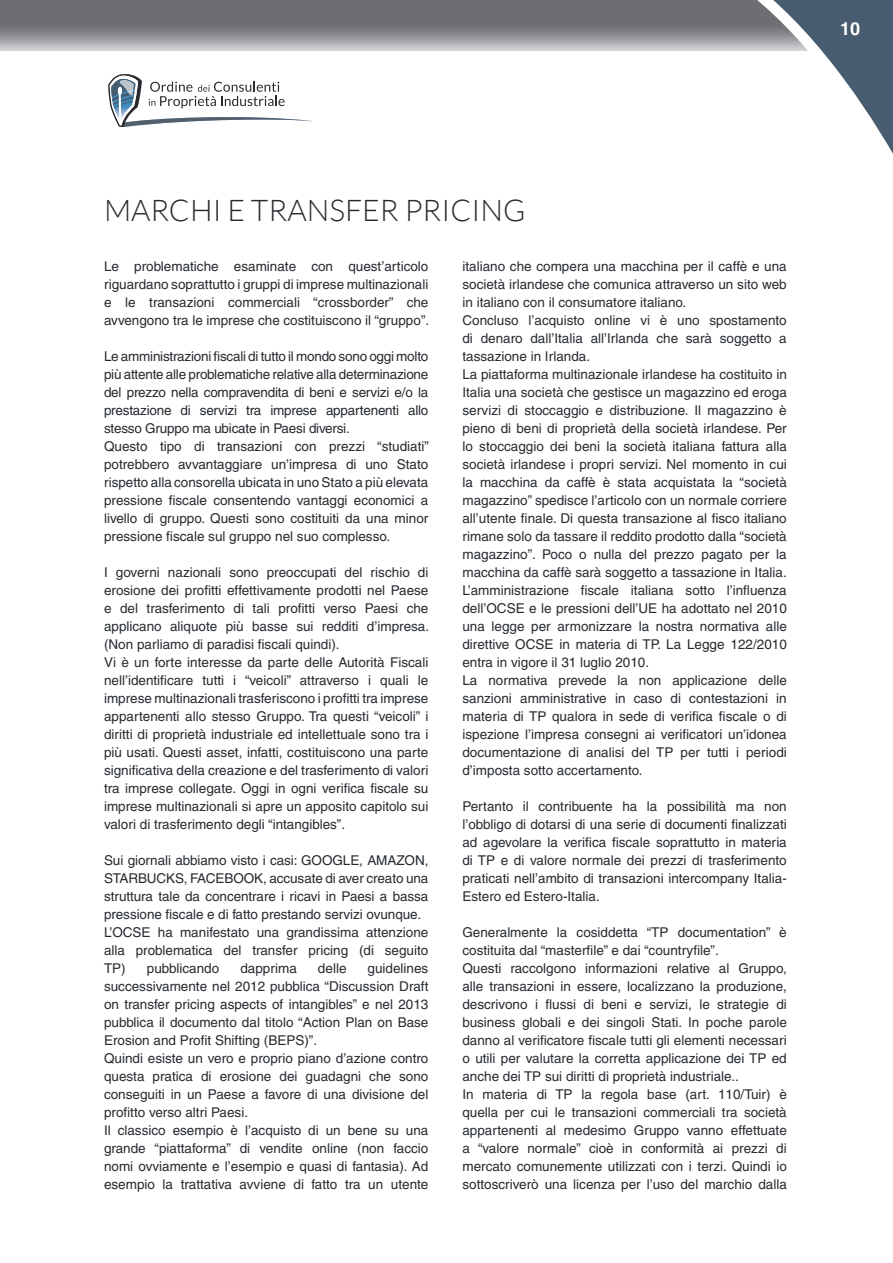
<style>
.page{position:relative;width:893px;height:1263px;background:#fff}
.page>*{position:absolute;margin:0;border:0;box-sizing:border-box;transform-origin:0 0}
.t1{font:300 30px "Lato";color:#262b30}
.t2{font:700 18px "Helvetica";color:#fff}
.t3{font:13.5px/18px "Helvetica";color:#262b30}
</style>
<div class="page">
<svg style="left:0;top:0;width:712px;height:51px;background:#858689"></svg>
<svg style="left:712px;top:0;width:181px;height:154px"></svg>
<svg style="left:108px;top:74px;width:204px;height:53px"></svg>
<h2 class="t2" style="left:840px;top:18px;width:22px">10</h2>
<h1 class="t1" style="left:104px;top:194px;width:423px">MARCHI E TRANSFER PRICING</h1>
<p class="t3" style="left:104px;top:257px;width:327px;text-align:justify">Le problematiche esaminate con quest’articolo riguardano soprattutto i gruppi di imprese multinazionali e le transazioni commerciali “crossborder” che avvengono tra le imprese che costituiscono il “gruppo”.</p>
<p class="t3" style="left:104px;top:347px;width:326px">Le amministrazioni fiscali di tutto il mondo sono oggi molto più attente alle problematiche relative alla determinazione del prezzo nella compravendita di beni e servizi e/o la prestazione di servizi tra imprese appartenenti allo stesso Gruppo ma ubicate in Paesi diversi.<br>Questo tipo di transazioni con prezzi “studiati” potrebbero avvantaggiare un’impresa di uno Stato rispetto alla consorella ubicata in uno Stato a più elevata pressione fiscale consentendo vantaggi economici a livello di gruppo. Questi sono costituiti da una minor pressione fiscale sul gruppo nel suo complesso.</p>
<p class="t3" style="left:104px;top:563px;width:327px">I governi nazionali sono preoccupati del rischio di erosione dei profitti effettivamente prodotti nel Paese e del trasferimento di tali profitti verso Paesi che applicano aliquote più basse sui redditi d’impresa. (Non parliamo di paradisi fiscali quindi).<br>Vi è un forte interesse da parte delle Autorità Fiscali nell’identificare tutti i “veicoli” attraverso i quali le imprese multinazionali trasferiscono i profitti tra imprese appartenenti allo stesso Gruppo. Tra questi “veicoli” i diritti di proprietà industriale ed intellettuale sono tra i più usati. Questi asset, infatti, costituiscono una parte significativa della creazione e del trasferimento di valori tra imprese collegate. Oggi in ogni verifica fiscale su imprese multinazionali si apre un apposito capitolo sui valori di trasferimento degli “intangibles”.</p>
<p class="t3" style="left:104px;top:851px;width:326px">Sui giornali abbiamo visto i casi: GOOGLE, AMAZON, STARBUCKS, FACEBOOK, accusate di aver creato una struttura tale da concentrare i ricavi in Paesi a bassa pressione fiscale e di fatto prestando servizi ovunque.<br>L’OCSE ha manifestato una grandissima attenzione alla problematica del transfer pricing (di seguito TP) pubblicando</p>
<p class="t3" style="left:104px;top:959px;width:326px;text-indent:264px">guidelines successivamente nel 2012 pubblica “Discussion Draft on transfer pricing aspects of intangibles” e nel 2013 pubblica il documento dal titolo “Action Plan on Base Erosion and Profit Shifting (BEPS)”.<br>Quindi esiste un vero e proprio piano d’azione contro questa pratica di erosione dei guadagni che sono conseguiti in un Paese a favore di una divisione del profitto verso altri Paesi.<br>Il classico esempio è l’acquisto di un bene su una grande “piattaforma” di vendite online (non faccio nomi ovviamente e l’esempio e quasi di fantasia). Ad esempio la trattativa avviene di fatto tra un utente</p>
<p class="t3" style="left:240px;top:959px;width:58px">dapprima</p>
<p class="t3" style="left:318px;top:959px;width:30px">delle</p>
<p class="t3" style="left:462px;top:257px;width:326px">italiano che compera una macchina per il caffè e una società irlandese che comunica attraverso un sito web in italiano con il consumatore italiano.<br>Concluso l’acquisto online vi è uno spostamento di denaro dall’Italia all’Irlanda che sarà soggetto a tassazione in Irlanda.<br>La piattaforma multinazionale irlandese ha costituito in Italia una società che gestisce un magazzino ed eroga servizi di stoccaggio e distribuzione. Il magazzino è pieno di beni di proprietà della società irlandese. Per lo stoccaggio dei beni la società italiana fattura alla società irlandese i propri servizi. Nel momento in cui la macchina da caffè è stata acquistata la “società magazzino” spedisce l’articolo con un normale corriere all’utente finale. Di questa transazione al fisco italiano rimane solo da tassare il reddito prodotto dalla “società magazzino”. Poco o nulla del prezzo pagato per la macchina da caffè sarà soggetto a tassazione in Italia.<br>L’amministrazione fiscale italiana sotto l’influenza dell’OCSE e le pressioni dell’UE ha adottato nel 2010 una legge per armonizzare la nostra normativa alle direttive OCSE in materia di TP. La Legge 122/2010 entra in vigore il 31 luglio 2010.<br>La normativa prevede la non applicazione delle sanzioni amministrative in caso di contestazioni in materia di TP qualora in sede di verifica fiscale o di ispezione l’impresa consegni ai verificatori un’idonea documentazione di analisi del TP per tutti i periodi d’imposta sotto accertamento.</p>
<p class="t3" style="left:462px;top:797px;width:326px;text-align:justify">Pertanto il contribuente ha la possibilità ma non l’obbligo di dotarsi di una serie di documenti finalizzati ad agevolare la verifica fiscale soprattutto in materia di TP e di valore normale dei prezzi di trasferimento praticati nell’ambito di transazioni intercompany Italia-Estero ed Estero-Italia.</p>
<p class="t3" style="left:462px;top:923px;width:326px">Generalmente la cosiddetta “TP documentation” è costituita dal “masterfile” e dai “countryfile”.<br>Questi raccolgono informazioni relative al Gruppo, alle transazioni in essere, localizzano la produzione, descrivono i flussi di beni e servizi, le strategie di business globali e dei singoli Stati. In poche parole danno al verificatore fiscale tutti gli elementi necessari o utili per valutare la corretta applicazione dei TP ed anche dei TP sui diritti di proprietà industriale..<br>In materia di TP la regola base (art. 110/Tuir) è quella per cui le transazioni commerciali tra società appartenenti al medesimo Gruppo vanno effettuate a “valore normale” cioè in conformità ai prezzi di mercato comunemente utilizzati con i terzi. Quindi io sottoscriverò una licenza per l’uso del marchio dalla</p>
</div>
